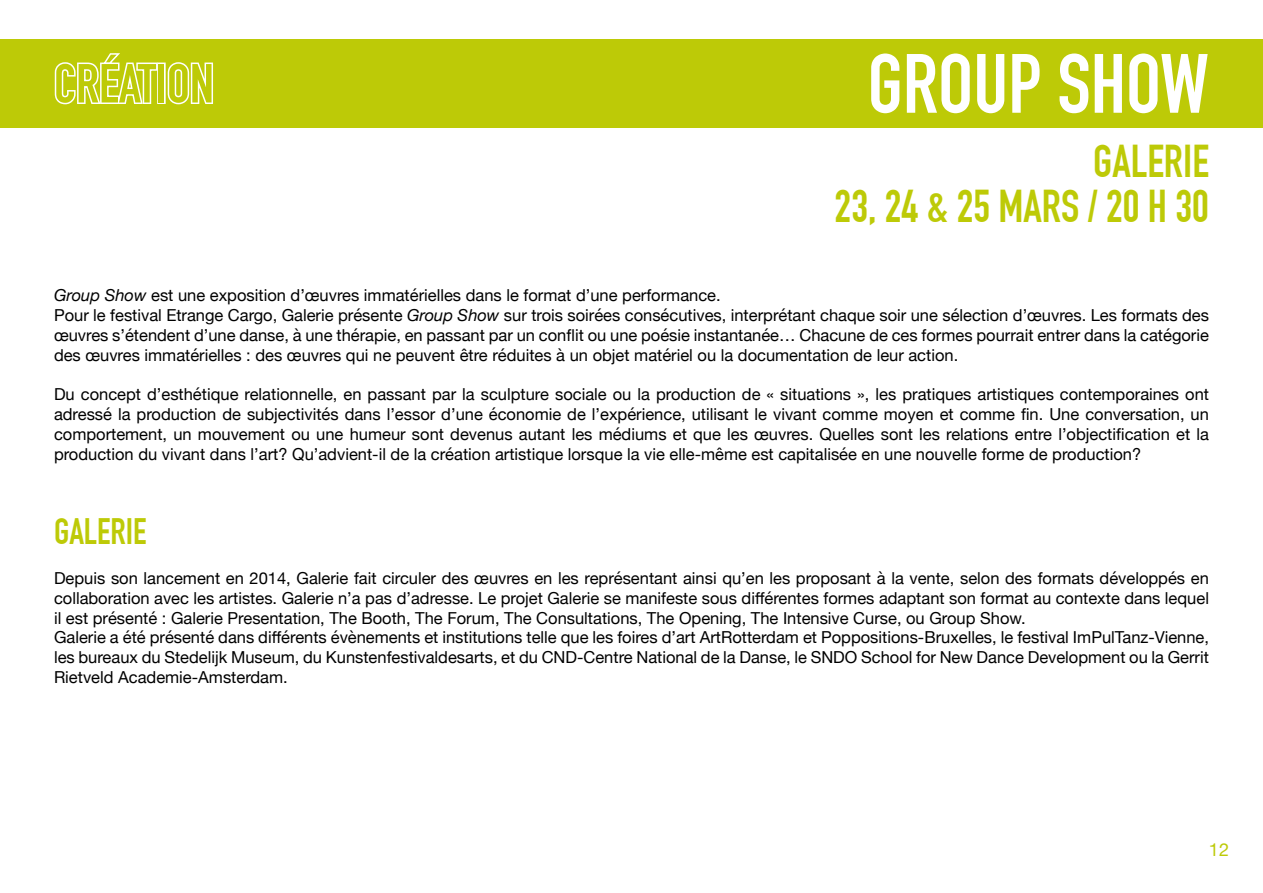
<style>
.page{position:relative;width:1263px;height:893px;background:#fff}
.page>*{position:absolute;margin:0;border:0;box-sizing:border-box;transform-origin:0 0}
.t1{font:700 82.5px "DIN Condensed";color:#fff}
.t2{font:700 54px "DIN Condensed";color:#bdca07}
.t3{font:700 45px/45px "DIN Condensed";color:#bdca07;text-align:right}
.t4{font:700 36px "DIN Condensed";color:#bdca07}
.t5{font:18px "Helvetica Neue";color:#bdca07}
.t6{font:16.5px/19.8px "Helvetica Neue";color:#000}
.s1{font-style:italic}
</style>
<div class="page">
<div style="left:0;top:39px;width:1263px;height:89px;background:#bdca07"></div>
<svg style="left:54px;top:53px;width:105px;height:52px"></svg>
<div style="left:157px;top:63px;width:9px;height:41px;border:3px solid #fff"></div>
<svg style="left:165px;top:62px;width:48px;height:43px"></svg>
<h2 class="t2" style="left:54px;top:52px;width:161px">CRÉATION</h2>
<h1 class="t1" style="left:868px;top:35px;width:343px">GROUP SHOW</h1>
<h3 class="t3" style="left:835px;top:139px;width:376px">GALERIE<br>23, 24 &amp; 25 MARS / 20 H 30</h3>
<p class="t6" style="left:54px;top:287px;width:1156px"><span class="s1">Group Show</span> est une exposition d’œuvres immatérielles dans le format d’une performance.<br>Pour le festival Etrange Cargo, Galerie présente <span class="s1">Group Show</span> sur trois soirées consécutives, interprétant chaque soir une sélection d’œuvres. Les formats des œuvres s’étendent d’une danse, à une thérapie, en passant par un conflit ou une poésie instantanée… Chacune de ces formes pourrait entrer dans la catégorie des œuvres immatérielles : des œuvres qui ne peuvent être réduites à un objet matériel ou la documentation de leur action.</p>
<p class="t6" style="left:54px;top:386px;width:1156px;text-align:justify">Du concept d’esthétique relationnelle, en passant par la sculpture sociale ou la production de « situations », les pratiques artistiques contemporaines ont adressé la production de subjectivités dans l’essor d’une économie de l’expérience, utilisant le vivant comme moyen et comme fin. Une conversation, un comportement, un mouvement ou une humeur sont devenus autant les médiums et que les œuvres. Quelles sont les relations entre l’objectification et la production du vivant dans l’art? Qu’advient-il de la création artistique lorsque la vie elle-même est capitalisée en une nouvelle forme de production?</p>
<h3 class="t4" style="left:54px;top:511px;width:94px">GALERIE</h3>
<p class="t6" style="left:54px;top:569px;width:1156px">Depuis son lancement en 2014, Galerie fait circuler des œuvres en les représentant ainsi qu’en les proposant à la vente, selon des formats développés en collaboration avec les artistes. Galerie n’a pas d’adresse. Le projet Galerie se manifeste sous différentes formes adaptant son format au contexte dans lequel il est présenté : Galerie Presentation, The Booth, The Forum, The Consultations, The Opening, The Intensive Curse, ou Group Show.<br>Galerie a été présenté dans différents évènements et institutions telle que les foires d’art ArtRotterdam et Poppositions-Bruxelles, le festival ImPulTanz-Vienne, les bureaux du Stedelijk Museum, du Kunstenfestivaldesarts, et du CND-Centre National de la Danse, le SNDO School for New Dance Development ou la Gerrit Rietveld Academie-Amsterdam.</p>
<p class="t5" style="left:1209px;top:837px;width:22px">12</p>
</div>
